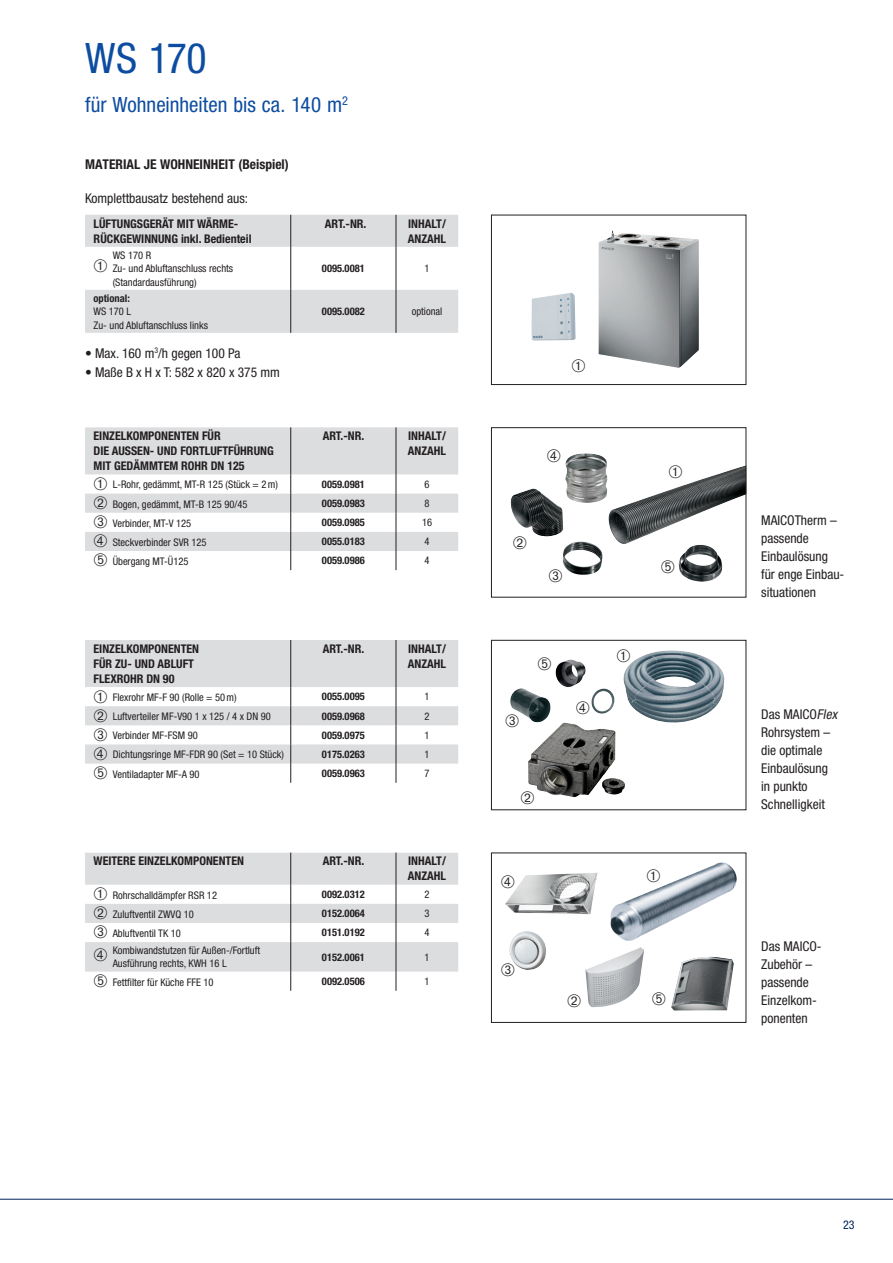
<style>
.page{position:relative;width:893px;height:1263px;background:#fff}
.page>*{position:absolute;margin:0;border:0;box-sizing:border-box;transform-origin:0 0}
.t1{font:condensed 42px "Helvetica Neue LTW1 G";color:#0d4da1}
.t2{font:condensed 21px "Helvetica Neue LTW1 G";color:#0d4da1}
.t3{font:condensed 13.5px/18px "Helvetica Neue LTW1 G";color:#231f20}
.t4{font:700 condensed 13.5px "Helvetica Neue LTW1 G";color:#231f20}
.t5{font:700 condensed 12px/15px "Helvetica Neue LTW1 G";color:#231f20}
.t6{font:condensed 12px "Helvetica Neue LTW1 G";color:#002361}
.t7{font:condensed 10.5px/13.5px "Helvetica Neue LTW1 G";color:#231f20}
.t8{font:700 condensed 10.5px "Helvetica Neue LTW1 G";color:#231f20}
.s1{font-style:italic}
</style>
<div class="page">
<hr style="left:0;top:1199px;width:893px;height:1px;background:#002361">
<div style="left:491px;top:853px;width:255px;height:170px;border:1px solid #231f20"></div>
<div style="left:491px;top:640px;width:255px;height:170px;border:1px solid #231f20"></div>
<img style="left:565px;top:453px;width:179px;height:50px">
<div style="left:491px;top:427px;width:255px;height:170px;border:1px solid #231f20"></div>
<div style="left:491px;top:215px;width:255px;height:170px;border:1px solid #231f20"></div>
<svg style="left:85px;top:215px;width:373px;height:118px"></svg>
<hr style="left:290px;top:215px;width:1px;height:32px;background:#231f20">
<hr style="left:396px;top:215px;width:1px;height:32px;background:#231f20">
<hr style="left:396px;top:247px;width:1px;height:43px;background:#231f20">
<hr style="left:396px;top:290px;width:1px;height:43px;background:#231f20">
<hr style="left:290px;top:247px;width:1px;height:43px;background:#231f20">
<hr style="left:290px;top:290px;width:1px;height:43px;background:#231f20">
<svg style="left:85px;top:427px;width:373px;height:124px;fill:#dcdddf"></svg>
<hr style="left:396px;top:427px;width:1px;height:47px;background:#231f20">
<svg style="left:396px;top:474px;width:1px;height:96px"></svg>
<hr style="left:290px;top:427px;width:1px;height:47px;background:#231f20">
<svg style="left:290px;top:474px;width:1px;height:96px"></svg>
<svg style="left:85px;top:640px;width:373px;height:124px;fill:#dcdddf"></svg>
<hr style="left:396px;top:640px;width:1px;height:47px;background:#231f20">
<svg style="left:396px;top:687px;width:1px;height:96px"></svg>
<hr style="left:290px;top:640px;width:1px;height:47px;background:#231f20">
<svg style="left:290px;top:687px;width:1px;height:96px"></svg>
<img style="left:598px;top:230px;width:101px;height:138px">
<img style="left:531px;top:293px;width:45px;height:48px">
<img style="left:623px;top:650px;width:102px;height:73px">
<img style="left:528px;top:723px;width:97px;height:74px">
<img style="left:510px;top:688px;width:41px;height:35px">
<img style="left:555px;top:659px;width:31px;height:28px">
<img style="left:591px;top:688px;width:24px;height:26px">
<img style="left:610px;top:862px;width:127px;height:79px">
<img style="left:505px;top:872px;width:92px;height:42px">
<img style="left:509px;top:931px;width:37px;height:39px">
<img style="left:679px;top:545px;width:43px;height:37px">
<img style="left:585px;top:947px;width:59px;height:60px">
<img style="left:671px;top:957px;width:63px;height:54px">
<svg style="left:85px;top:853px;width:373px;height:138px"></svg>
<svg style="left:647px;top:869px;width:13px;height:13px"></svg>
<svg style="left:623px;top:650px;width:7px;height:12px"></svg>
<svg style="left:669px;top:465px;width:13px;height:13px"></svg>
<svg style="left:528px;top:791px;width:6px;height:6px"></svg>
<svg style="left:509px;top:963px;width:5px;height:7px"></svg>
<svg style="left:510px;top:715px;width:9px;height:8px"></svg>
<svg style="left:505px;top:875px;width:9px;height:13px"></svg>
<h1 class="t1" style="left:85px;top:33px;width:123px">WS 170</h1>
<h2 class="t2" style="left:85px;top:92px;width:265px">für Wohneinheiten bis ca. 140 m<sup>2</sup></h2>
<p class="t4" style="left:85px;top:156px;width:205px">MATERIAL JE WOHNEINHEIT (Beispiel)</p>
<p class="t3" style="left:85px;top:189px;width:165px">Komplettbausatz bestehend aus:</p>
<p class="t5" style="left:94px;top:216px;width:160px">LÜFTUNGSGERÄT MIT WÄRME-<br>RÜCKGEWINNUNG inkl. Bedienteil</p>
<p class="t5" style="left:325px;top:216px;width:43px">ART.-NR.</p>
<p class="t5" style="left:408px;top:216px;width:40px">INHALT/<br>ANZAHL</p>
<p class="t7" style="left:113px;top:248px;width:40px">WS 170 R</p>
<p class="t7" style="left:94px;top:262px;width:141px">➀ Zu- und Abluftanschluss rechts</p>
<p class="t7" style="left:113px;top:275px;width:85px">(Standardausführung)</p>
<p class="t8" style="left:322px;top:262px;width:44px">0095.0081</p>
<p class="t7" style="left:425px;top:262px;width:7px">1</p>
<p class="t8" style="left:94px;top:292px;width:38px">optional:</p>
<p class="t7" style="left:94px;top:305px;width:116px">WS 170 L<br>Zu- und Abluftanschluss links</p>
<p class="t8" style="left:322px;top:305px;width:44px">0095.0082</p>
<p class="t7" style="left:412px;top:305px;width:32px">optional</p>
<p class="t3" style="left:85px;top:344px;width:157px">• Max. 160 m<sup>3</sup>/h gegen 100 Pa</p>
<p class="t3" style="left:85px;top:363px;width:196px">• Maße B x H x T: 582 x 820 x 375 mm</p>
<p class="t5" style="left:94px;top:428px;width:182px">EINZELKOMPONENTEN FÜR<br>DIE AUSSEN- UND FORTLUFTFÜHRUNG<br>MIT GEDÄMMTEM ROHR DN 125</p>
<p class="t5" style="left:323px;top:428px;width:43px">ART.-NR.</p>
<p class="t5" style="left:408px;top:428px;width:40px">INHALT/<br>ANZAHL</p>
<p class="t7" style="left:94px;top:478px;width:186px">➀ L-Rohr, gedämmt, MT-R 125 (Stück = 2m)</p>
<p class="t8" style="left:322px;top:478px;width:44px">0059.0981</p>
<p class="t7" style="left:425px;top:477px;width:7px">6</p>
<p class="t7" style="left:94px;top:497px;width:155px">➁ Bogen, gedämmt, MT-B 125 90/45</p>
<p class="t8" style="left:322px;top:497px;width:44px">0059.0983</p>
<p class="t7" style="left:425px;top:496px;width:7px">8</p>
<p class="t7" style="left:94px;top:516px;width:99px">➂ Verbinder, MT-V 125</p>
<p class="t8" style="left:322px;top:516px;width:44px">0059.0985</p>
<p class="t7" style="left:422px;top:516px;width:12px">16</p>
<p class="t7" style="left:94px;top:535px;width:115px">➃ Steckverbinder SVR 125</p>
<p class="t8" style="left:322px;top:535px;width:44px">0055.0183</p>
<p class="t7" style="left:425px;top:535px;width:7px">4</p>
<p class="t7" style="left:94px;top:554px;width:96px">➄ Übergang MT-Ü125</p>
<p class="t8" style="left:322px;top:554px;width:44px">0059.0986</p>
<p class="t7" style="left:425px;top:554px;width:7px">4</p>
<p class="t5" style="left:94px;top:641px;width:107px">EINZELKOMPONENTEN<br>FÜR ZU- UND ABLUFT<br>FLEXROHR DN 90</p>
<p class="t5" style="left:323px;top:641px;width:43px">ART.-NR.</p>
<p class="t5" style="left:408px;top:641px;width:40px">INHALT/<br>ANZAHL</p>
<p class="t7" style="left:94px;top:691px;width:145px">➀ Flexrohr MF-F 90 (Rolle = 50m)</p>
<p class="t8" style="left:322px;top:690px;width:44px">0055.0095</p>
<p class="t7" style="left:425px;top:690px;width:7px">1</p>
<p class="t7" style="left:94px;top:710px;width:179px">➁ Luftverteiler MF-V90 1 x 125 / 4 x DN 90</p>
<p class="t8" style="left:322px;top:709px;width:44px">0059.0968</p>
<p class="t7" style="left:425px;top:709px;width:7px">2</p>
<p class="t7" style="left:94px;top:729px;width:106px">➂ Verbinder MF-FSM 90</p>
<p class="t8" style="left:322px;top:729px;width:44px">0059.0975</p>
<p class="t7" style="left:425px;top:728px;width:7px">1</p>
<p class="t7" style="left:94px;top:748px;width:192px">➃ Dichtungsringe MF-FDR 90 (Set = 10 Stück)</p>
<p class="t8" style="left:322px;top:748px;width:44px">0175.0263</p>
<p class="t7" style="left:425px;top:747px;width:7px">1</p>
<p class="t7" style="left:94px;top:767px;width:108px">➄ Ventiladapter MF-A 90</p>
<p class="t8" style="left:322px;top:767px;width:44px">0059.0963</p>
<p class="t7" style="left:425px;top:766px;width:7px">7</p>
<p class="t5" style="left:94px;top:854px;width:152px">WEITERE EINZELKOMPONENTEN</p>
<p class="t5" style="left:323px;top:854px;width:43px">ART.-NR.</p>
<p class="t5" style="left:408px;top:854px;width:40px">INHALT/<br>ANZAHL</p>
<p class="t7" style="left:94px;top:888px;width:125px">➀ Rohrschalldämpfer RSR 12</p>
<p class="t8" style="left:322px;top:888px;width:44px">0092.0312</p>
<p class="t7" style="left:425px;top:888px;width:7px">2</p>
<p class="t7" style="left:94px;top:907px;width:102px">➁ Zuluftventil ZWVQ 10</p>
<p class="t8" style="left:322px;top:907px;width:44px">0152.0064</p>
<p class="t7" style="left:425px;top:907px;width:7px">3</p>
<p class="t7" style="left:94px;top:926px;width:89px">➂ Abluftventil TK 10</p>
<p class="t8" style="left:322px;top:926px;width:44px">0151.0192</p>
<p class="t7" style="left:425px;top:926px;width:7px">4</p>
<p class="t7" style="left:94px;top:943px;width:168px;text-indent:19px">Kombiwandstutzen für Außen-/Fortluft<br>➃ Ausführung rechts, KWH 16 L</p>
<p class="t8" style="left:322px;top:950px;width:44px">0152.0061</p>
<p class="t7" style="left:425px;top:950px;width:7px">1</p>
<p class="t7" style="left:94px;top:975px;width:122px">➄ Fettfilter für Küche FFE 10</p>
<p class="t8" style="left:322px;top:975px;width:44px">0092.0506</p>
<p class="t7" style="left:425px;top:974px;width:7px">1</p>
<p class="t3" style="left:761px;top:512px;width:85px">MAICOTherm – passende<br>Einbaulösung für enge Einbau&shy;situationen</p>
<p class="t3" style="left:761px;top:705px;width:80px">Das MAICO<span class="s1">Flex<br></span>Rohrsystem – die optimale<br>Einbaulösung in punkto<br>Schnelligkeit</p>
<p class="t3" style="left:761px;top:937px;width:62px">Das MAICO-<br>Zubehör – passende<br>Einzelkom&shy;ponenten</p>
<p class="t6" style="left:843px;top:1217px;width:13px">23</p>
</div>
